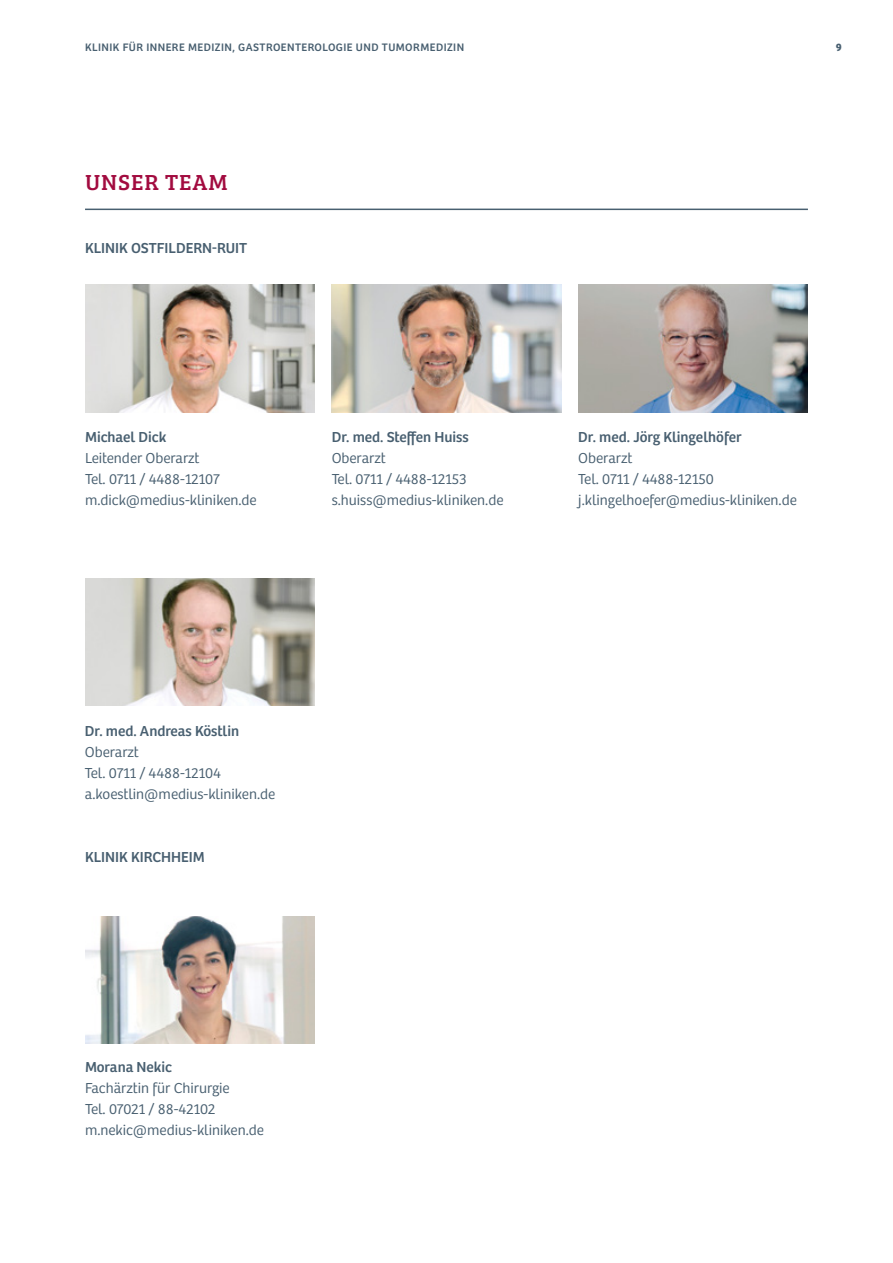
<style>
.page{position:relative;width:893px;height:1263px;background:#fff}
.page>*{position:absolute;margin:0;border:0;box-sizing:border-box;transform-origin:0 0}
.HEADLINE{font:22.5px "Bree Serif";letter-spacing:.04em;color:#a20b3f}
.Fließtext___Bree_lig{font:15px "Bree Light MK";color:#485f70}
.Fließtext___Bree_reg{font:15px "Bree Regular MK";color:#485f70}
.t1{font:11.25px "Bree";letter-spacing:.04em;color:#485f70}
.t2{font:700 11.25px "Bree";color:#485f70}
</style>
<div class="page">
<hr style="left:85px;top:209px;width:723px;height:1px;background:#485f70">
<img style="left:85px;top:285px;width:230px;height:127px">
<img style="left:578px;top:285px;width:230px;height:127px">
<img style="left:85px;top:578px;width:230px;height:128px">
<img style="left:85px;top:916px;width:230px;height:128px">
<img style="left:332px;top:285px;width:229px;height:127px">
<p class="t1" style="left:85px;top:40px;width:381px">KLINIK FÜR INNERE MEDIZIN, GASTROENTEROLOGIE UND TUMORMEDIZIN</p>
<p class="t2" style="left:836px;top:40px;width:8px">9</p>
<p class="HEADLINE" style="left:85px;top:165px;width:144px">UNSER TEAM</p>
<p class="Fließtext___Bree_reg" style="left:85px;top:239px;width:164px">KLINIK OSTFILDERN-RUIT</p>
<p class="Fließtext___Bree_reg" style="left:85px;top:428px;width:83px">Michael Dick</p>
<p class="Fließtext___Bree_lig" style="left:85px;top:449px;width:116px">Leitender Oberarzt</p>
<p class="Fließtext___Bree_lig" style="left:85px;top:470px;width:136px">Tel. 0711 / 4488-12107</p>
<p class="Fließtext___Bree_lig" style="left:85px;top:491px;width:173px">m.dick@medius-kliniken.de</p>
<p class="Fließtext___Bree_reg" style="left:332px;top:428px;width:139px">Dr. med. Steffen Huiss</p>
<p class="Fließtext___Bree_lig" style="left:332px;top:449px;width:56px">Oberarzt</p>
<p class="Fließtext___Bree_lig" style="left:332px;top:470px;width:137px">Tel. 0711 / 4488-12153</p>
<p class="Fließtext___Bree_lig" style="left:332px;top:491px;width:173px">s.huiss@medius-kliniken.de</p>
<p class="Fließtext___Bree_reg" style="left:578px;top:428px;width:165px">Dr. med. Jörg Klingelhöfer</p>
<p class="Fließtext___Bree_lig" style="left:578px;top:449px;width:56px">Oberarzt</p>
<p class="Fließtext___Bree_lig" style="left:578px;top:470px;width:137px">Tel. 0711 / 4488-12150</p>
<p class="Fließtext___Bree_lig" style="left:578px;top:491px;width:220px">j.klingelhoefer@medius-kliniken.de</p>
<p class="Fließtext___Bree_reg" style="left:85px;top:722px;width:156px">Dr. med. Andreas Köstlin</p>
<p class="Fließtext___Bree_lig" style="left:85px;top:743px;width:56px">Oberarzt</p>
<p class="Fließtext___Bree_lig" style="left:85px;top:764px;width:138px">Tel. 0711 / 4488-12104</p>
<p class="Fließtext___Bree_lig" style="left:85px;top:785px;width:192px">a.koestlin@medius-kliniken.de</p>
<p class="Fließtext___Bree_reg" style="left:85px;top:848px;width:121px">KLINIK KIRCHHEIM</p>
<p class="Fließtext___Bree_reg" style="left:85px;top:1058px;width:88px">Morana Nekic</p>
<p class="Fließtext___Bree_lig" style="left:85px;top:1079px;width:146px">Fachärztin für Chirurgie</p>
<p class="Fließtext___Bree_lig" style="left:85px;top:1100px;width:132px">Tel. 07021 / 88-42102</p>
<p class="Fließtext___Bree_lig" style="left:85px;top:1121px;width:180px">m.nekic@medius-kliniken.de</p>
</div>
